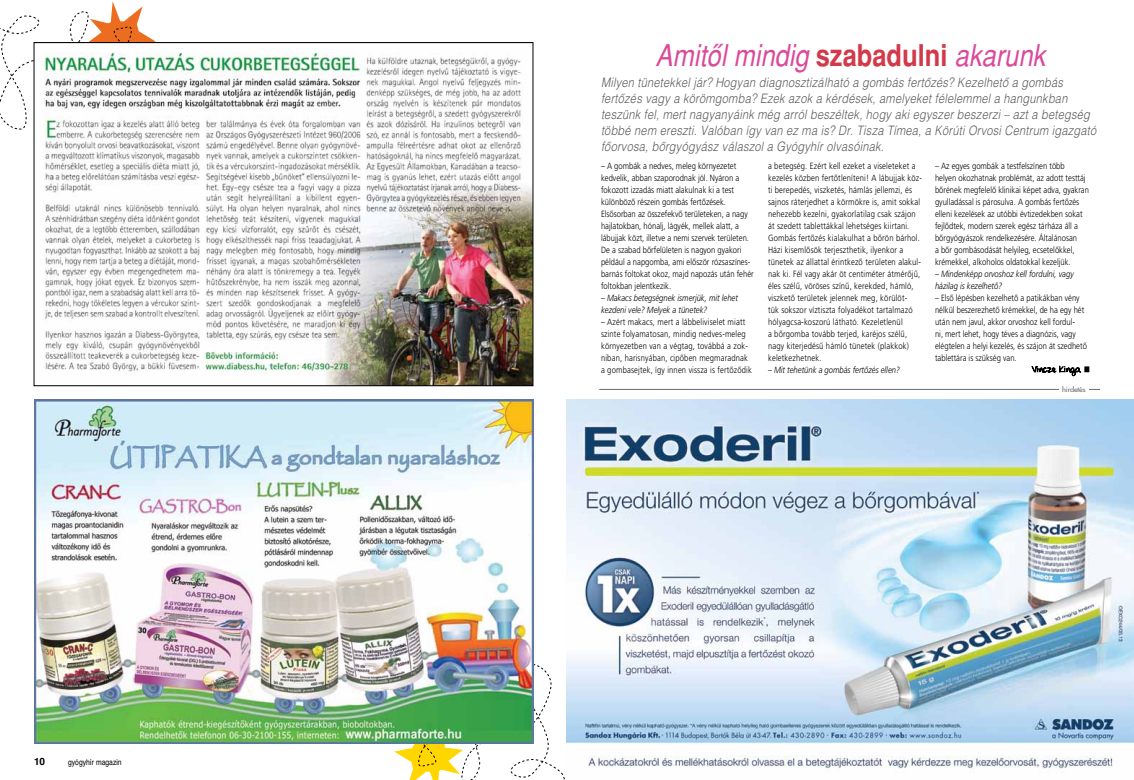
<style>
.page{position:relative;width:1134px;height:780px;background:#fff}
.page>*{position:absolute;margin:0;border:0;box-sizing:border-box;transform-origin:0 0}
.t1{font:30px "KB Helvetica Italic";color:#db499a;scale:.85 1}
.t2{font:italic 13px/16px "KB Helvetica Light";letter-spacing:.02em;color:#58595b;scale:.85 1}
.t3{font:700 10px "Helvetica";color:#000}
.t4{font:300 9px/12px "Frutiger Alt";color:#000;scale:.85 1}
.t5{font:300 9px/12px "Frutiger Alt";letter-spacing:.02em;color:#000;scale:.85 1}
.t6{font:italic 300 9px/12px "Frutiger Alt";color:#000;scale:.85 1}
.t7{font:8px "Helvetica";color:#000;scale:.85 1}
.t8{font:300 7px "Futura Hungary";letter-spacing:-.02em;color:#6d6e71;scale:1.06 1}
.s1{font-family:"KB Helvetica Bold";color:#d2394a}
</style>
<div class="page">
<svg style="left:0;top:1px;width:156px;height:129px"></svg>
<svg style="left:394px;top:663px;width:173px;height:117px"></svg>
<img style="left:567px;top:400px;width:567px;height:369px">
<img style="left:36px;top:44px;width:495px;height:340px">
<img style="left:34px;top:400px;width:499px;height:343px">
<svg style="left:1031px;top:365px;width:50px;height:12px"></svg>
<hr style="left:599px;top:389px;width:501px;height:1px;background:#6d6e71">
<div style="left:1059px;top:385px;width:30px;height:8px;background:#fff"></div>
<p class="t3" style="left:34px;top:753px;width:13px">10</p>
<p class="t7" style="left:68px;top:755px;width:65px">gyógyhír magazin</p>
<h1 class="t1" style="left:656px;top:38px;width:460px">Amitôl mindig <span class="s1">szabadulni</span> akarunk</h1>
<p class="t2" style="left:601px;top:74px;width:584px">Milyen tünetekkel jár? Hogyan diagnosztizálható a gombás fertôzés? Kezelhetô a gombás fertôzés vagy a körömgomba? Ezek azok a kérdések, amelyeket félelemmel a hangunkban teszünk fel, mert nagyanyáink még arról beszéltek, hogy aki egyszer beszerzi – azt a betegség többé nem ereszti. Valóban így van ez ma is? Dr. Tisza Tímea, a Körúti Orvosi Centrum igazgató fôorvosa, bôrgyógyász válaszol a Gyógyhír olvasóinak.</p>
<p class="t4" style="left:601px;top:160px;width:181px">– A gombák a nedves, meleg környezetet kedvelik, abban szaporodnak jól. Nyáron a fokozott izzadás miatt alakulnak ki a test különbözô részein gombás fertôzések.<br>Elsôsorban az összefekvô területeken, a nagy hajlatokban, hónalj, lágyék, mellek alatt, a lábujjak közt, illetve a nemi szervek területen.<br>De a szabad bôrfelületen is nagyon gyakori például a napgomba, ami elôször rózsaszínes&shy;barnás foltokat okoz, majd napozás után fehér foltokban jelentkezik.</p>
<p class="t6" style="left:601px;top:292px;width:163px">– Makacs betegségnek ismerjük, mit lehet kezdeni vele? Melyek a tünetek?</p>
<p class="t5" style="left:601px;top:316px;width:179px">– Azért makacs, mert a lábbeliviselet miatt szinte folyamatosan, mindig nedves-meleg környezetben van a végtag, továbbá a zok&shy;niban, harisnyában, cipôben megmaradnak a gombasejtek, így innen vissza is fertôzôdik</p>
<p class="t5" style="left:768px;top:160px;width:183px">a betegség. Ezért kell ezeket a viseleteket a kezelés közben fertôtleníteni! A lábujjak köz&shy;ti berepedés, viszketés, hámlás jellemzi, és sajnos ráterjedhet a körmökre is, amit sokkal nehezebb kezelni, gyakorlatilag csak szájon át szedett tablettákkal lehetséges kiirtani.<br>Gombás fertôzés kialakulhat a bôrön bárhol.<br>Házi kisemlôsök terjeszthetik, ilyenkor a tünetek az állattal érintkezô területen alakul&shy;nak ki. Fél vagy akár öt centiméter átmérôjû, éles szélû, vöröses színû, kerekded, hámló, viszketô területek jelennek meg, körülöt-<br>tük sokszor víztiszta folyadékot tartalmazó hólyagcsa-koszorú látható. Kezeletlenül<br>a bôrgomba tovább terjed, karéjos szélû, nagy kiterjedésû hámló tünetek (plakkok) keletkezhetnek.</p>
<p class="t6" style="left:768px;top:364px;width:157px">– Mit tehetünk a gombás fertôzés ellen?</p>
<p class="t4" style="left:935px;top:160px;width:183px">– Az egyes gombák a testfelszínen több<br>helyen okozhatnak problémát, az adott testtáj bôrének megfelelô klinikai képet adva, gyakran gyulladással is párosulva. A gombás fertôzés elleni kezelések az utóbbi évtizedekben sokat fejlôdtek, modern szerek egész tárháza áll a bôrgyógyászok rendelkezésére. Általánosan<br>a bôr gombásodását helyileg, ecsetelôkkel, krémekkel, alkoholos oldatokkal kezeljük.</p>
<p class="t6" style="left:935px;top:268px;width:165px">– Mindenképp orvoshoz kell fordulni, vagy házilag is kezelhetô?</p>
<p class="t4" style="left:935px;top:292px;width:180px">– Elsô lépésben kezelhetô a patikákban vény nélkül beszerezhetô krémekkel, de ha egy hét után nem javul, akkor orvoshoz kell fordul-<br>ni, mert lehet, hogy téves a diagnózis, vagy elégtelen a helyi kezelés, és szájon át szedhetô tablettára is szükség van.</p>
<p class="t8" style="left:1062px;top:385px;width:24px">hirdetés</p>
</div>
